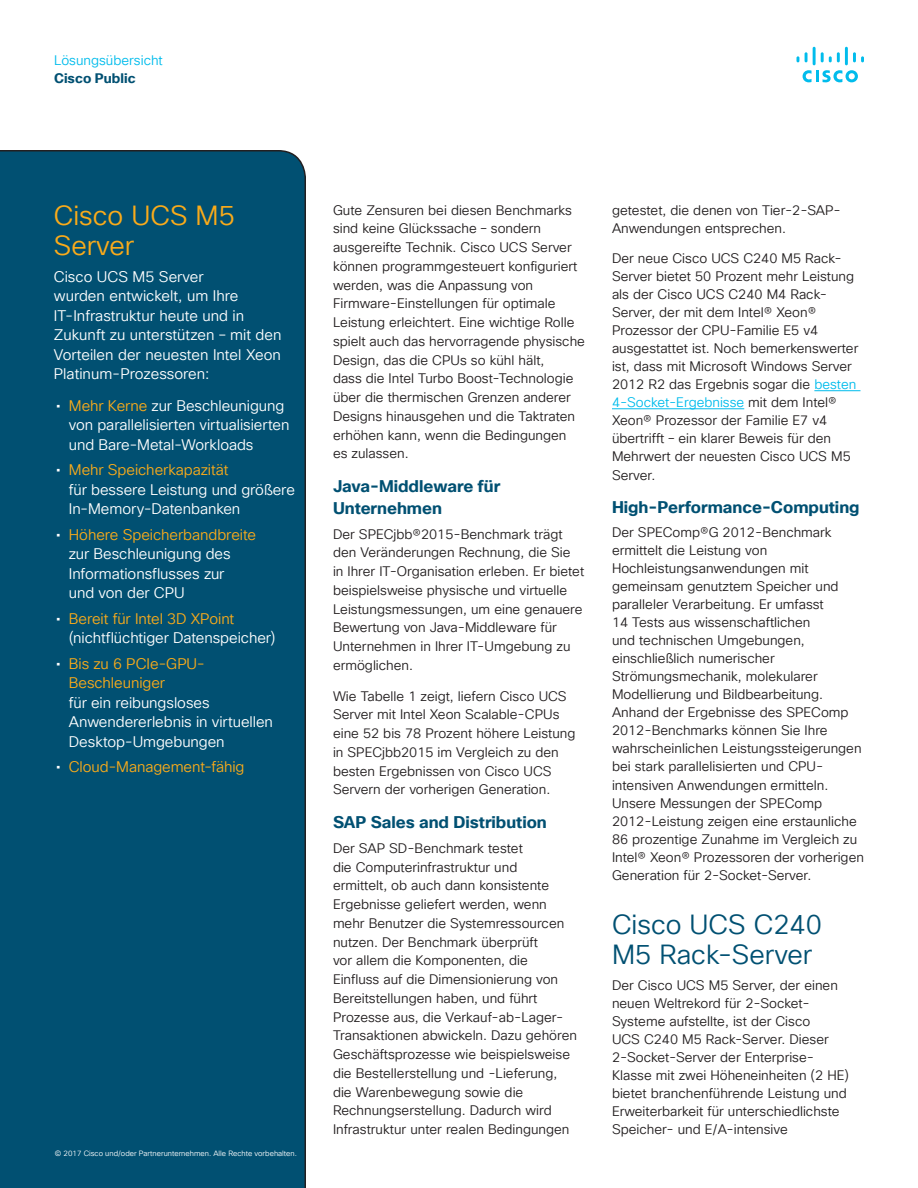
<style>
.page{position:relative;width:918px;height:1188px;background:#fff}
.page>*{position:absolute;margin:0;border:0;box-sizing:border-box;transform-origin:0 0}
.Subhead2_Indigo{font:27px/30px "Cisco Sans TT Light";color:#015072}
.Subhead2_Orange{font:27px/30px "Cisco Sans TT Light";color:#faab1a}
.Subhead3_Indigo{font:700 16.5px/21.8px "Cisco Sans TT";color:#015072}
.Body_White{font:15px/19.5px "Cisco Sans TT Light";letter-spacing:-.005em;color:#fff}
.t1{font:15px "Cisco Sans TT Light";letter-spacing:-.005em;color:#faab1a}
.Body{font:13.5px/18.8px "Cisco Sans TT Light";color:#231f20}
.t2{font:13.5px "Cisco Sans TT Light";color:#01bcec}
.t3{font:700 13.5px "Cisco Sans TT";color:#015072}
.t4{font:7.5px "Cisco Sans TT Light";color:#fff}
.s1{font-family:"Cisco Sans TT"}
.s2{color:#faab1a}
.s3{font-family:"Cisco Sans TT";color:#fff}
.s4{color:#01bcec}
</style>
<div class="page">
<svg style="left:803px;top:70px;width:55px;height:12px"></svg>
<svg style="left:797px;top:56px;width:2px;height:6px"></svg>
<svg style="left:805px;top:52px;width:3px;height:10px"></svg>
<hr style="left:813px;top:47px;width:3px;height:18px;background:#01bcec">
<svg style="left:821px;top:52px;width:19px;height:10px"></svg>
<hr style="left:845px;top:47px;width:3px;height:18px;background:#01bcec">
<svg style="left:853px;top:52px;width:11px;height:10px"></svg>
<div style="left:0;top:150px;width:306px;height:1038px;background:#015072"></div>
<hr style="left:814px;top:390px;width:46px;height:1px;background:#01bcec">
<hr style="left:612px;top:409px;width:132px;height:1px;background:#01bcec">
<p class="t2" style="left:54px;top:51px;width:110px">Lösungsübersicht</p>
<p class="t3" style="left:54px;top:69px;width:83px">Cisco Public</p>
<p class="Subhead2_Orange" style="left:54px;top:201px;width:183px">Cisco UCS M5<br>Server</p>
<p class="Body_White" style="left:54px;top:267px;width:229px">Cisco UCS M5 Server<br>wurden entwickelt, um Ihre<br>IT-Infrastruktur heute und in<br>Zukunft zu unterstützen – mit den<br>Vorteilen der neuesten Intel Xeon<br>Platinum-Prozessoren:</p>
<p class="Body_White" style="left:69px;top:396px;width:222px;text-indent:-13px"><span class="s1">•</span> <span class="s2">Mehr Kerne</span> zur Beschleunigung von parallelisierten virtualisierten und Bare-Metal-Workloads</p>
<p class="Body_White" style="left:69px;top:461px;width:228px;text-indent:-13px"><span class="s1">•</span> <span class="s2">Mehr Speicherkapazität<br></span>für bessere Leistung und größere<br>In-Memory-Datenbanken</p>
<p class="Body_White" style="left:69px;top:525px;width:189px;text-indent:-13px"><span class="s1">•</span> <span class="s2">Höhere Speicherbandbreite </span>zur Beschleunigung des<br>Informationsflusses zur<br>und von der CPU</p>
<p class="Body_White" style="left:69px;top:609px;width:208px;text-indent:-13px"><span class="s1">•</span> <span class="s2">Bereit für Intel 3D XPoint </span>(nichtflüchtiger Datenspeicher)</p>
<p class="Body_White" style="left:69px;top:654px;width:206px;text-indent:-13px"><span class="s1">•</span> <span class="s2">Bis zu 6 PCIe-GPU-<br>Beschleuniger<br></span>für ein reibungsloses<br>Anwendererlebnis in virtuellen<br>Desktop-Umgebungen</p>
<p class="t1" style="left:56px;top:757px;width:190px"><span class="s3">•</span> Cloud-Management-fähig</p>
<p class="t4" style="left:55px;top:1149px;width:244px">© 2017 Cisco und/oder Partnerunternehmen. Alle Rechte vorbehalten.</p>
<p class="Body" style="left:333px;top:201px;width:254px">Gute Zensuren bei diesen Benchmarks sind keine Glückssache – sondern ausgereifte Technik. Cisco UCS Server können programmgesteuert konfiguriert werden, was die Anpassung von Firmware-Einstellungen für optimale Leistung erleichtert. Eine wichtige Rolle spielt auch das hervorragende physische Design, das die CPUs so kühl hält,<br>dass die Intel Turbo Boost-Technologie über die thermischen Grenzen anderer Designs hinausgehen und die Taktraten erhöhen kann, wenn die Bedingungen<br>es zulassen.</p>
<p class="Subhead3_Indigo" style="left:333px;top:476px;width:169px">Java-Middleware für<br>Unternehmen</p>
<p class="Body" style="left:333px;top:525px;width:253px">Der SPECjbb®2015-Benchmark trägt den Veränderungen Rechnung, die Sie in Ihrer IT-Organisation erleben. Er bietet beispielsweise physische und virtuelle Leistungsmessungen, um eine genauere Bewertung von Java-Middleware für Unternehmen in Ihrer IT-Umgebung zu ermöglichen.</p>
<p class="Body" style="left:333px;top:687px;width:244px">Wie Tabelle 1 zeigt, liefern Cisco UCS Server mit Intel Xeon Scalable-CPUs eine 52 bis 78 Prozent höhere Leistung in SPECjbb2015 im Vergleich zu den besten Ergebnissen von Cisco UCS Servern der vorherigen Generation.</p>
<p class="Subhead3_Indigo" style="left:333px;top:812px;width:215px">SAP Sales and Distribution</p>
<p class="Body" style="left:333px;top:839px;width:246px">Der SAP SD-Benchmark testet<br>die Computerinfrastruktur und<br>ermittelt, ob auch dann konsistente Ergebnisse geliefert werden, wenn mehr Benutzer die Systemressourcen nutzen. Der Benchmark überprüft<br>vor allem die Komponenten, die Einfluss auf die Dimensionierung von Bereitstellungen haben, und führt Prozesse aus, die Verkauf-ab-Lager-Transaktionen abwickeln. Dazu gehören Geschäftsprozesse wie beispielsweise die Bestellerstellung und -Lieferung, die Warenbewegung sowie die Rechnungserstellung. Dadurch wird Infrastruktur unter realen Bedingungen</p>
<p class="Body" style="left:612px;top:201px;width:230px;line-height:18px">getestet, die denen von Tier-2-SAP-<br>Anwendungen entsprechen.</p>
<p class="Body" style="left:612px;top:249px;width:248px;line-height:18px">Der neue Cisco UCS C240 M5 Rack-Server bietet 50 Prozent mehr Leistung als der Cisco UCS C240 M4 Rack-Server, der mit dem Intel® Xeon® Prozessor der CPU-Familie E5 v4 ausgestattet ist. Noch bemerkenswerter ist, dass mit Microsoft Windows Server 2012 R2 das Ergebnis sogar die <span class="s4">besten 4-Socket-Ergebnisse</span> mit dem Intel® Xeon® Prozessor der Familie E7 v4 übertrifft – ein klarer Beweis für den Mehrwert der neuesten Cisco UCS M5<br>Server.</p>
<p class="Subhead3_Indigo" style="left:612px;top:497px;width:249px">High-Performance-Computing</p>
<p class="Body" style="left:612px;top:523px;width:253px;line-height:18px">Der SPEComp®G 2012-Benchmark ermittelt die Leistung von Hochleistungsanwendungen mit gemeinsam genutztem Speicher und paralleler Verarbeitung. Er umfasst<br>14 Tests aus wissenschaftlichen<br>und technischen Umgebungen, einschließlich numerischer Strömungsmechanik, molekularer Modellierung und Bildbearbeitung.<br>Anhand der Ergebnisse des SPEComp 2012-Benchmarks können Sie Ihre wahrscheinlichen Leistungssteigerungen bei stark parallelisierten und CPU&shy;intensiven Anwendungen ermitteln.<br>Unsere Messungen der SPEComp 2012-Leistung zeigen eine erstaunliche 86 prozentige Zunahme im Vergleich zu Intel® Xeon® Prozessoren der vorherigen Generation für 2-Socket-Server.</p>
<p class="Subhead2_Indigo" style="left:612px;top:910px;width:211px">Cisco UCS C240<br>M5 Rack-Server</p>
<p class="Body" style="left:612px;top:976px;width:239px;line-height:18px">Der Cisco UCS M5 Server, der einen neuen Weltrekord für 2-Socket-Systeme aufstellte, ist der Cisco<br>UCS C240 M5 Rack-Server. Dieser 2-Socket-Server der Enterprise-Klasse mit zwei Höheneinheiten (2 HE) bietet branchenführende Leistung und Erweiterbarkeit für unterschiedlichste Speicher- und E/A-intensive</p>
</div>
